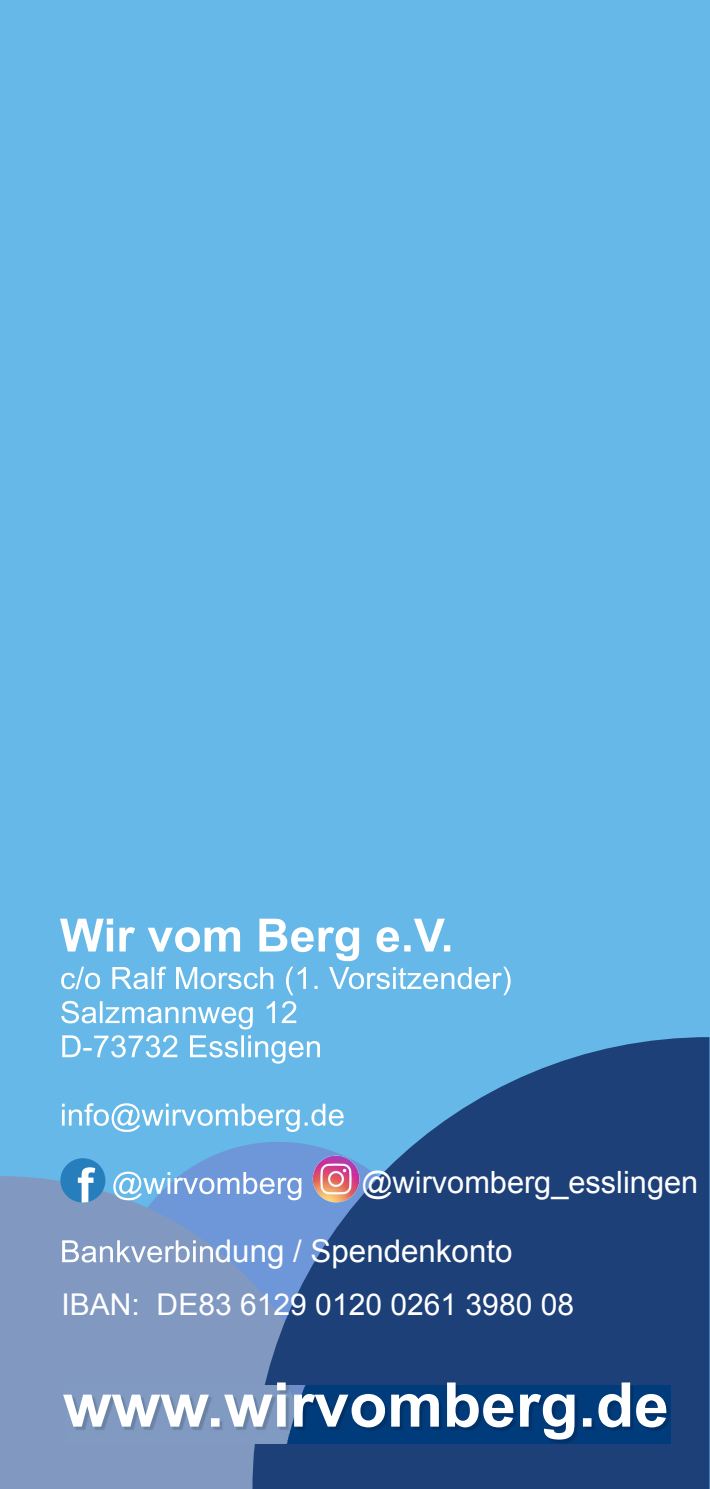
<style>
.page{position:relative;width:710px;height:1489px;background:#fff}
.page>*{position:absolute;margin:0;border:0;box-sizing:border-box;transform-origin:0 0}
.t1{font:31.25px "Arial";color:#fff}
.t2{font:30.75px "Arial";color:#fff}
.t3{font:30px "Arial";color:#fff}
</style>
<div class="page">
<div style="left:0;top:0;width:709px;height:1488px;background:#65b8e7"></div>
<div style="left:0;top:1176px;width:252px;height:312px;background:#8199c1"></div>
<svg style="left:252px;top:1037px;width:457px;height:451px;background:#285187"></svg>
<img style="left:66px;top:1385px;width:604px;height:58px">
<svg style="left:63px;top:1382px;width:603px;height:57px;background:#708fb3"></svg>
<svg style="left:60px;top:918px;width:450px;height:77px"></svg>
<svg style="left:61px;top:1001px;width:259px;height:102px"></svg>
<svg style="left:62px;top:1103px;width:281px;height:159px"></svg>
<div style="left:60px;top:1158px;width:45px;height:44px;background:#277ebd;border-radius:50%"></div>
<svg style="left:78px;top:1167px;width:17px;height:35px"></svg>
<img style="left:289px;top:1132px;width:93px;height:93px">
<p class="t2" style="left:361px;top:1171px;width:338px">@wirvomberg_esslingen</p>
<p class="t1" style="left:215px;top:1239px;width:299px">dung / Spendenkonto</p>
<p class="t3" style="left:61px;top:1293px;width:514px">IBAN: DE83 6129 0120 0261 3980 08</p>
</div>
